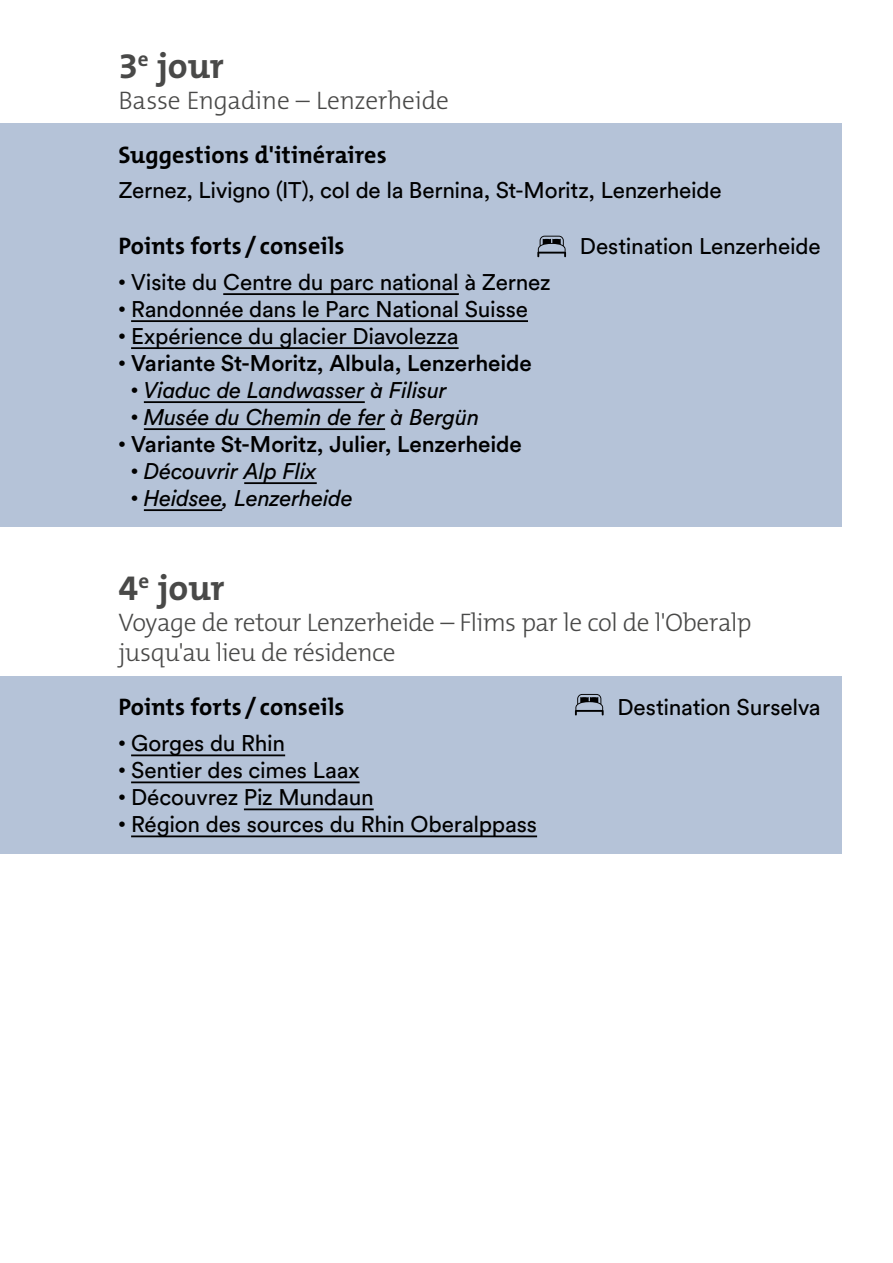
<style>
.page{position:relative;width:893px;height:1263px;background:#fff}
.page>*{position:absolute;margin:0;border:0;box-sizing:border-box;transform-origin:0 0}
.t1{font:700 36px "The Mix B7";color:#494948}
.t2{font:300 25.5px/30.6px "The Mix B3";letter-spacing:-.025em;color:#494948}
.t3{font:300 25.5px "The Mix B3";letter-spacing:-.005em;color:#494948}
.t4{font:700 24px "The Mix B7";letter-spacing:.005em;color:#000}
.t5{font:22.5px "Circular Std";letter-spacing:-.01em;color:#000}
.t6{font:italic 22.5px "Circular Std";letter-spacing:-.01em;color:#000}
.t7{font:500 22.5px "Circular Std";letter-spacing:-.01em;color:#000}
</style>
<div class="page">
<div style="left:0;top:124px;width:842px;height:60px;background:#b5c3d8"></div>
<div style="left:0;top:159px;width:842px;height:61px;background:#b5c3d8"></div>
<div style="left:0;top:215px;width:842px;height:60px;background:#b5c3d8"></div>
<div style="left:0;top:271px;width:842px;height:40px;background:#b5c3d8"></div>
<hr style="left:223px;top:293px;width:236px;height:2px;background:#000">
<div style="left:0;top:298px;width:842px;height:40px;background:#b5c3d8"></div>
<hr style="left:131px;top:320px;width:397px;height:2px;background:#000">
<div style="left:0;top:325px;width:842px;height:40px;background:#b5c3d8"></div>
<hr style="left:131px;top:347px;width:328px;height:2px;background:#000">
<div style="left:0;top:352px;width:842px;height:40px;background:#b5c3d8"></div>
<div style="left:0;top:379px;width:842px;height:40px;background:#b5c3d8"></div>
<hr style="left:144px;top:401px;width:221px;height:2px;background:#000">
<div style="left:0;top:406px;width:842px;height:40px;background:#b5c3d8"></div>
<hr style="left:144px;top:428px;width:241px;height:2px;background:#000">
<div style="left:0;top:433px;width:842px;height:40px;background:#b5c3d8"></div>
<div style="left:0;top:460px;width:842px;height:40px;background:#b5c3d8"></div>
<hr style="left:244px;top:482px;width:73px;height:2px;background:#000">
<div style="left:0;top:487px;width:842px;height:40px;background:#b5c3d8"></div>
<hr style="left:144px;top:509px;width:78px;height:2px;background:#000">
<div style="left:0;top:676px;width:842px;height:61px;background:#b5c3d8"></div>
<div style="left:0;top:733px;width:842px;height:39px;background:#b5c3d8"></div>
<hr style="left:131px;top:754px;width:154px;height:2px;background:#000">
<div style="left:0;top:760px;width:842px;height:39px;background:#b5c3d8"></div>
<hr style="left:131px;top:781px;width:229px;height:2px;background:#000">
<div style="left:0;top:787px;width:842px;height:39px;background:#b5c3d8"></div>
<hr style="left:244px;top:808px;width:130px;height:2px;background:#000">
<div style="left:0;top:814px;width:842px;height:39px;background:#b5c3d8"></div>
<hr style="left:131px;top:835px;width:406px;height:2px;background:#000">
<svg style="left:537px;top:236px;width:29px;height:21px"></svg>
<svg style="left:575px;top:694px;width:29px;height:21px"></svg>
<h1 class="t1" style="left:118px;top:47px;width:107px">3<sup>e</sup> jour</h1>
<p class="t3" style="left:118px;top:87px;width:332px">Basse Engadine – Lenzerheide</p>
<p class="t4" style="left:118px;top:142px;width:270px">Suggestions d'itinéraires</p>
<p class="t5" style="left:118px;top:177px;width:605px">Zernez, Livigno (IT), col de la Bernina, St-Moritz, Lenzerheide</p>
<p class="t4" style="left:118px;top:233px;width:228px">Points forts / conseils</p>
<p class="t5" style="left:580px;top:233px;width:242px">Destination Lenzerheide</p>
<p class="t5" style="left:118px;top:268px;width:434px"><sup>•</sup> Visite du Centre du parc national à Zernez</p>
<p class="t5" style="left:118px;top:295px;width:411px"><sup>•</sup> Randonnée dans le Parc National Suisse</p>
<p class="t5" style="left:118px;top:322px;width:342px"><sup>•</sup> Expérience du glacier Diavolezza</p>
<p class="t7" style="left:118px;top:349px;width:415px"><sup>•</sup> Variante St-Moritz, Albula, Lenzerheide</p>
<p class="t6" style="left:131px;top:376px;width:317px"><sup>•</sup> Viaduc de Landwasser à Filisur</p>
<p class="t6" style="left:131px;top:403px;width:350px"><sup>•</sup> Musée du Chemin de fer à Bergün</p>
<p class="t7" style="left:118px;top:430px;width:405px"><sup>•</sup> Variante St-Moritz, Julier, Lenzerheide</p>
<p class="t6" style="left:131px;top:457px;width:187px"><sup>•</sup> Découvrir Alp Flix</p>
<p class="t6" style="left:131px;top:484px;width:223px"><sup>•</sup> Heidsee, Lenzerheide</p>
<h1 class="t1" style="left:118px;top:569px;width:108px">4<sup>e</sup> jour</h1>
<p class="t2" style="left:118px;top:608px;width:635px">Voyage de retour Lenzerheide – Flims par le col de l'Oberalp jusqu'au lieu de résidence</p>
<p class="t4" style="left:118px;top:695px;width:228px">Points forts / conseils</p>
<p class="t5" style="left:617px;top:694px;width:205px">Destination Surselva</p>
<p class="t5" style="left:118px;top:729px;width:168px"><sup>•</sup> Gorges du Rhin</p>
<p class="t5" style="left:118px;top:756px;width:243px"><sup>•</sup> Sentier des cimes Laax</p>
<p class="t5" style="left:118px;top:783px;width:257px"><sup>•</sup> Découvrez Piz Mundaun</p>
<p class="t5" style="left:118px;top:810px;width:420px"><sup>•</sup> Région des sources du Rhin Oberalppass</p>
</div>
